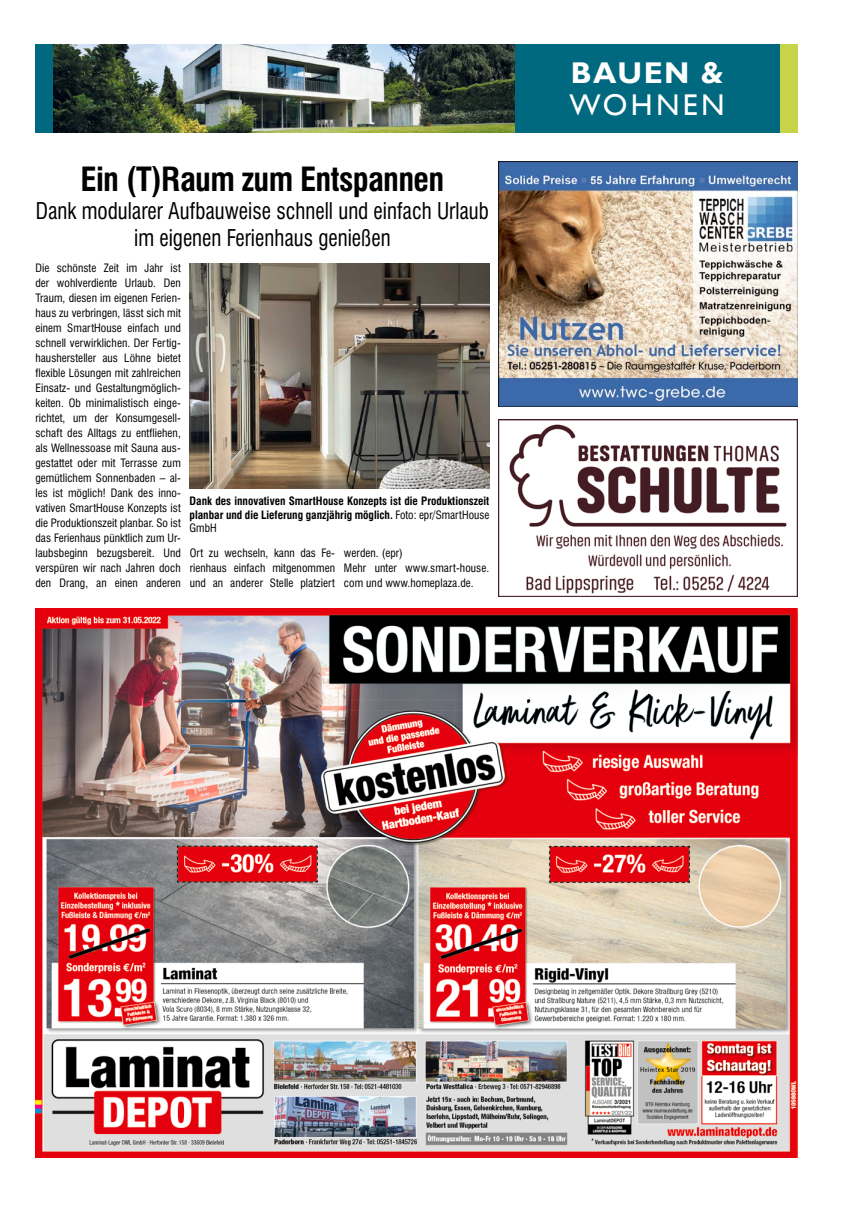
<style>
.page{position:relative;width:851px;height:1205px;background:#fff}
.page>*{position:absolute;margin:0;border:0;box-sizing:border-box;transform-origin:0 0}
.t1{font:700 condensed 32.5px "Swiss 721 BT";letter-spacing:-.02em;color:#000}
.t2{font:700 30px "Gill Sans";letter-spacing:.05em;color:#fff}
.t3{font:30px "Gill Sans";letter-spacing:.11em;color:#fff}
.t4{font:condensed 22.5px/27.5px "Swiss 721 BT";color:#000;text-align:center;scale:.94 1}
.t5{font:condensed 11.25px/15px "Swiss 721 BT";letter-spacing:.005em;color:#000;text-align:justify}
.t6{font:700 condensed 11.25px/13.5px "Swiss 721 BT";color:#000;text-align:justify}
.s1{font-weight:400}
</style>
<div class="page">
<div style="left:44px;top:1136px;width:124px;height:24px;background:linear-gradient(to right,#fff,#fff)"></div>
<div style="left:35px;top:44px;width:762px;height:89px;background:#00687f"></div>
<div style="left:780px;top:44px;width:17px;height:89px;background:#c7d44a"></div>
<img style="left:53px;top:44px;width:461px;height:89px">
<img style="left:35px;top:608px;width:762px;height:549px">
<img style="left:498px;top:162px;width:299px;height:244px">
<img style="left:498px;top:419px;width:299px;height:178px">
<img style="left:190px;top:263px;width:299px;height:225px">
<h1 class="t1" style="left:81px;top:160px;width:365px">Ein (T)Raum zum Entspannen</h1>
<h3 class="t4" style="left:36px;top:197px;width:483px">Dank modularer Aufbauweise schnell und einfach Urlaub im eigenen Ferienhaus genießen</h3>
<p class="t5" style="left:35px;top:260px;width:147px">Die schönste Zeit im Jahr ist der wohlverdiente Urlaub. Den Traum, diesen im eigenen Ferien&shy;haus zu verbringen, lässt sich mit einem SmartHouse einfach und schnell verwirklichen. Der Fertig&shy;haushersteller aus Löhne bietet flexible Lösungen mit zahlreichen Einsatz- und Gestaltungmöglich&shy;keiten. Ob minimalistisch einge&shy;richtet, um der Konsumgesell&shy;schaft des Alltags zu entfliehen, als Wellnessoase mit Sauna aus&shy;gestattet oder mit Terrasse zum gemütlichem Sonnenbaden – al&shy;les ist möglich! Dank des inno&shy;vativen SmartHouse Konzepts ist die Produktionszeit planbar. So ist das Ferienhaus pünktlich zum Ur&shy;laubsbeginn bezugsbereit. Und verspüren wir nach Jahren doch den Drang, an einen anderen</p>
<p class="t6" style="left:190px;top:494px;width:301px">Dank des innovativen SmartHouse Konzepts ist die Produktionszeit planbar und die Lieferung ganzjährig möglich. <span class="s1">Foto: epr/SmartHouse GmbH</span></p>
<p class="t5" style="left:190px;top:545px;width:147px">Ort zu wechseln, kann das Fe&shy;rienhaus einfach mitgenommen und an anderer Stelle platziert</p>
<p class="t5" style="left:344px;top:545px;width:147px;text-align:left">werden. (epr)<br>Mehr unter www.smart-house. com und www.homeplaza.de.</p>
<h2 class="t2" style="left:570px;top:55px;width:154px">BAUEN &amp;</h2>
<h2 class="t3" style="left:569px;top:88px;width:156px">WOHNEN</h2>
</div>
